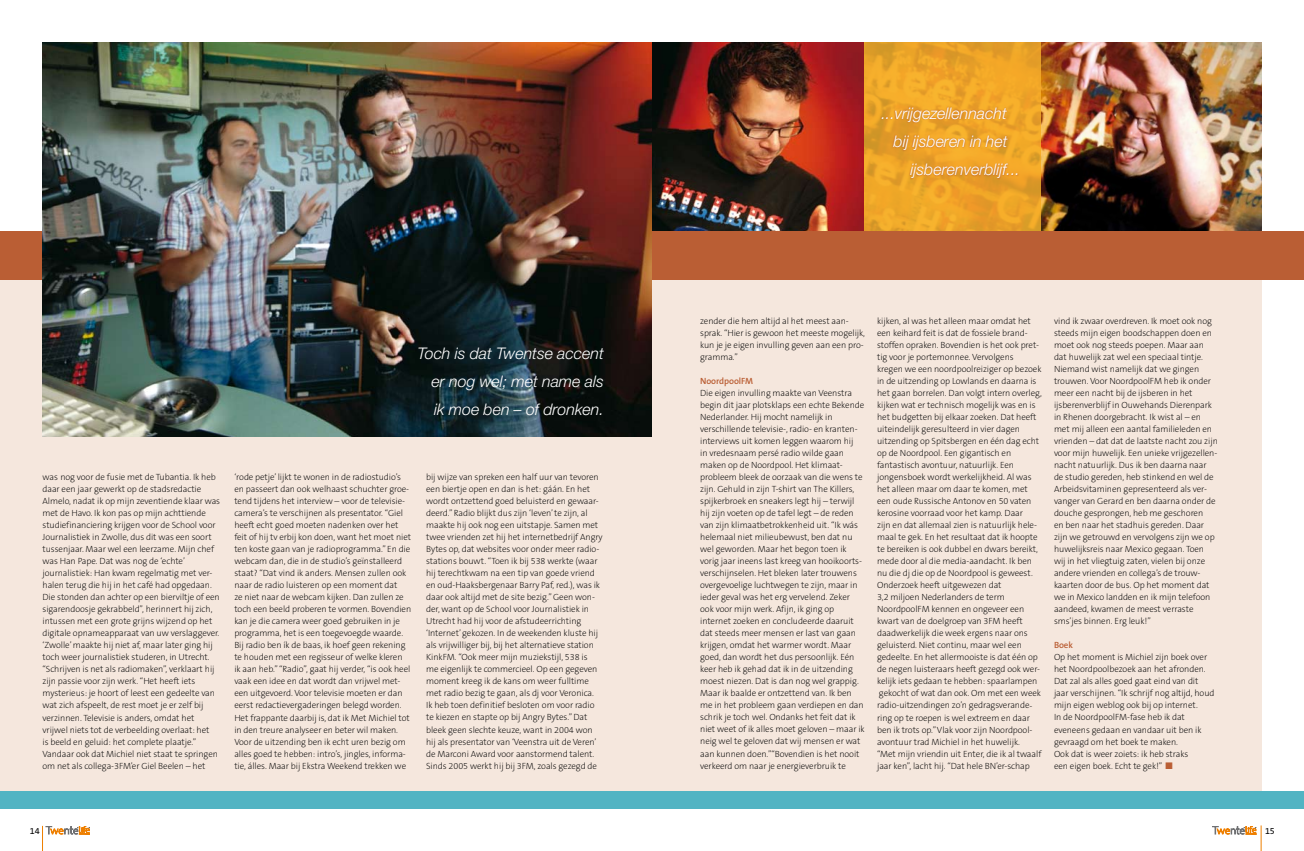
<style>
.page{position:relative;width:1304px;height:851px;background:#fff}
.page>*{position:absolute;margin:0;border:0;box-sizing:border-box;transform-origin:0 0}
.t1{font:italic 300 16px/28px "Helvetica Neue LT Std";color:#fff;text-align:justify}
.t2{font:200 9px/12px "The Sans B2";letter-spacing:-.01em;color:#000}
.t3{font:600 9px "The Sans B6";letter-spacing:-.01em;color:#ba5e34}
.t4{font:9px "The Sans B5 Plain";color:#000}
.s1{color:#ba5e34}
</style>
<div class="page">
<img style="left:652px;top:43px;width:609px;height:188px">
<svg style="left:864px;top:43px;width:177px;height:188px;background:#eca428"></svg>
<div style="left:652px;top:263px;width:609px;height:545px;background:#f5e7dd"></div>
<div style="left:0;top:263px;width:652px;height:545px;background:#f5e7dd"></div>
<div style="left:0;top:231px;width:1304px;height:49px;background:#ba5e34"></div>
<svg style="left:42px;top:825px;width:48px;height:25px"></svg>
<svg style="left:1212px;top:825px;width:50px;height:25px"></svg>
<img style="left:43px;top:43px;width:609px;height:394px">
<div style="left:0;top:791px;width:1304px;height:17px;background:#52b4c3"></div>
<svg style="left:880px;top:105px;width:140px;height:76px;background:#e89e29"></svg>
<h1 class="t1" style="left:432px;top:339px;width:174px;text-indent:-14px">Toch is dat Twentse accent er nog wel; met name als ik moe ben – of dronken.</h1>
<p class="t2" style="left:43px;top:471px;width:179px">was nog voor de fusie met de Tubantia. Ik heb daar een jaar gewerkt op de stadsredactie Almelo, nadat ik op mijn zeventiende klaar was met de Havo. Ik kon pas op mijn achttiende studiefinanciering krijgen voor de School voor Journalistiek in Zwolle, dus dit was een soort tussenjaar. Maar wel een leerzame. Mijn chef was Han Pape. Dat was nog de ‘echte’ journalistiek: Han kwam regelmatig met ver&shy;halen terug die hij in het café had opgedaan.<br>Die stonden dan achter op een bierviltje of een sigarendoosje gekrabbeld”, herinnert hij zich, intussen met een grote grijns wijzend op het digitale opnameapparaat van uw verslaggever. ‘Zwolle’maakte hij niet af, maar later ging hij toch weer journalistiek studeren, in Utrecht. “Schrijven is net als radiomaken”, verklaart hij zijn passie voor zijn werk. “Het heeft iets mysterieus: je hoort of leest een gedeelte van wat zich afspeelt, de rest moet je er zelf bij verzinnen. Televisie is anders, omdat het vrijwel niets tot de verbeelding overlaat: het<br>is beeld en geluid: het complete plaatje.” Vandaar ook dat Michiel niet staat te springen om net als collega-3FM’er Giel Beelen – het</p>
<p class="t2" style="left:234px;top:471px;width:178px">‘rode petje’ lijkt te wonen in de radiostudio’s en passeert dan ook welhaast schuchter groe&shy;tend tijdens het interview – voor de televisie&shy;camera’s te verschijnen als presentator. “Giel heeft echt goed moeten nadenken over het feit of hij tv erbij kon doen, want het moet niet ten koste gaan van je radioprogramma.”En die webcam dan, die in de studio’s geïnstalleerd staat? “Dat vind ik anders. Mensen zullen ook naar de radio luisteren op een moment dat<br>ze niet naar de webcam kijken. Dan zullen ze toch een beeld proberen te vormen. Bovendien kan je die camera weer goed gebruiken in je programma, het is een toegevoegde waarde.<br>Bij radio ben ík de baas, ik hoef geen rekening te houden met een regisseur of welke kleren<br>ik aan heb.”“Radio”, gaat hij verder, “is ook heel vaak een idee en dat wordt dan vrijwel met&shy;een uitgevoerd. Voor televisie moeten er dan eerst redactievergaderingen belegd worden.<br>Het frappante daarbij is, dat ik Met Michiel tot in den treure analyseer en beter wil maken.<br>Voor de uitzending ben ik echt uren bezig om alles goed te hebben: intro’s, jingles, informa&shy;tie, álles. Maar bij Ekstra Weekend trekken we</p>
<p class="t2" style="left:426px;top:471px;width:178px">bij wijze van spreken een half uur van tevoren een biertje open en dan is het: gáán. En het wordt ontzettend goed beluisterd en gewaar&shy;deerd.”Radio blijkt dus zijn ‘leven’te zijn, al maakte hij ook nog een uitstapje. Samen met twee vrienden zet hij het internetbedrijf Angry Bytes op, dat websites voor onder meer radio&shy;stations bouwt. “Toen ik bij 538 werkte (waar hij terechtkwam na een tip van goede vriend en oud-Haaksbergenaar Barry Paf, red.), was ik daar ook altijd met de site bezig.”Geen won&shy;der, want op de School voor Journalistiek in Utrecht had hij voor de afstudeerrichting ‘Internet’gekozen. In de weekenden kluste hij als vrijwilliger bij, bij het alternatieve station KinkFM. “Ook meer mijn muziekstijl, 538 is<br>me eigenlijk te commercieel. Op een gegeven moment kreeg ik de kans om weer fulltime met radio bezig te gaan, als dj voor Veronica.<br>Ik heb toen definitief besloten om voor radio te kiezen en stapte op bij Angry Bytes.”Dat bleek geen slechte keuze, want in 2004 won hij als presentator van ‘Veenstra uit de Veren’ de Marconi Award voor aanstormend talent.<br>Sinds 2005 werkt hij bij 3FM, zoals gezegd de</p>
<p class="t4" style="left:30px;top:826px;width:11px">14</p>
<h1 class="t1" style="left:881px;top:99px;width:127px">...vrijgezellennacht</h1>
<h1 class="t1" style="left:894px;top:127px;width:116px">bij ijsberen in het</h1>
<h1 class="t1" style="left:911px;top:155px;width:111px">ijsberenverblijf...</h1>
<p class="t2" style="left:700px;top:315px;width:166px">zender die hem altijd al het meest aan&shy;sprak. “Hier is gewoon het meeste mogelijk, kun je je eigen invulling geven aan een pro&shy;gramma.”</p>
<p class="t3" style="left:700px;top:376px;width:54px">NoordpoolFM</p>
<p class="t2" style="left:700px;top:387px;width:166px">Die eigen invulling maakte van Veenstra begin dit jaar plotsklaps een echte Bekende Nederlander. Hij mocht namelijk in verschillende televisie-, radio- en kranten&shy;interviews uit komen leggen waarom hij<br>in vredesnaam persé radio wilde gaan maken op de Noordpool. Het klimaat&shy;probleem bleek de oorzaak van die wens te zijn. Gehuld in zijn T-shirt van The Killers, spijkerbroek en sneakers legt hij – terwijl hij zijn voeten op de tafel legt – de reden van zijn klimaatbetrokkenheid uit. “Ik wás helemaal niet milieubewust, ben dat nu wel geworden. Maar het begon toen ik vorig jaar ineens last kreeg van hooikoorts&shy;verschijnselen. Het bleken later trouwens overgevoelige luchtwegen te zijn, maar in ieder geval was het erg vervelend. Zeker ook voor mijn werk. Afijn, ik ging op internet zoeken en concludeerde daaruit dat steeds meer mensen er last van gaan krijgen, omdat het warmer wordt. Maar goed, dan wordt het dus persoonlijk. Eén keer heb ik gehad dat ik in de uitzending moest niezen. Dat is dan nog wel grappig.<br>Maar ik baalde er ontzettend van. Ik ben me in het probleem gaan verdiepen en dan schrik je toch wel. Ondanks het feit dat ik niet weet of ik alles moet geloven – maar ik neig wel te geloven dat wij mensen er wat aan kunnen doen.”“Bovendien is het nooit verkeerd om naar je energieverbruik te</p>
<p class="t2" style="left:877px;top:315px;width:166px">kijken, al was het alleen maar omdat het een keihard feit is dat de fossiele brand&shy;stoffen opraken. Bovendien is het ook pret&shy;tig voor je portemonnee. Vervolgens<br>kregen we een noordpoolreiziger op bezoek in de uitzending op Lowlands en daarna is het gaan borrelen. Dan volgt intern overleg, kijken wat er technisch mogelijk was en is het budgetten bij elkaar zoeken. Dat heeft uiteindelijk geresulteerd in vier dagen uitzending op Spitsbergen en één dag echt op de Noordpool. Een gigantisch en fantastisch avontuur, natuurlijk. Een jongensboek wordt werkelijkheid. Al was het alleen maar om daar te komen, met een oude Russische Antonov en 50 vaten kerosine voorraad voor het kamp. Daar<br>zijn en dat allemaal zien is natuurlijk hele&shy;maal te gek. En het resultaat dat ik hoopte te bereiken is ook dubbel en dwars bereikt, mede door al die media-aandacht. Ik ben nu die dj die op de Noordpool is geweest.<br>Onderzoek heeft uitgewezen dat<br>3,2 miljoen Nederlanders de term NoordpoolFM kennen en ongeveer een kwart van de doelgroep van 3FM heeft daadwerkelijk die week ergens naar ons geluisterd. Niet continu, maar wel een gedeelte. En het allermooiste is dat één op de negen luisteraars heeft gezegd ook wer&shy;kelijk iets gedaan te hebben: spaarlampen gekocht of wat dan ook. Om met een week radio-uitzendingen zo’n gedragsverande&shy;ring op te roepen is wel extreem en daar ben ik trots op.”Vlak voor zijn Noordpool&shy;avontuur trad Michiel in het huwelijk.<br>“Met mijn vriendin uit Enter, die ik al twaalf jaar ken”, lacht hij. “Dat hele BN’er-schap</p>
<p class="t2" style="left:1054px;top:315px;width:165px">vind ik zwaar overdreven. Ik moet ook nog steeds mijn eigen boodschappen doen en moet ook nog steeds poepen. Maar aan dat huwelijk zat wel een speciaal tintje.<br>Niemand wist namelijk dat we gingen trouwen. Voor NoordpoolFM heb ik onder meer een nacht bij de ijsberen in het ijsberenverblijf in Ouwehands Dierenpark in Rhenen doorgebracht. Ik wist al – en met mij alleen een aantal familieleden en vrienden – dat dat de laatste nacht zou zijn voor mijn huwelijk. Een unieke vrijgezellen&shy;nacht natuurlijk. Dus ik ben daarna naar de studio gereden, heb stinkend en wel de Arbeidsvitaminen gepresenteerd als ver&shy;vanger van Gerard en ben daarna onder de douche gesprongen, heb me geschoren<br>en ben naar het stadhuis gereden. Daar zijn we getrouwd en vervolgens zijn we op huwelijksreis naar Mexico gegaan. Toen wij in het vliegtuig zaten, vielen bij onze andere vrienden en collega’s de trouw&shy;kaarten door de bus. Op het moment dat we in Mexico landden en ik mijn telefoon aandeed, kwamen de meest verraste sms’jes binnen. Erg leuk!”</p>
<p class="t3" style="left:1054px;top:640px;width:21px">Boek</p>
<p class="t2" style="left:1054px;top:651px;width:162px">Op het moment is Michiel zijn boek over het Noordpoolbezoek aan het afronden.<br>Dat zal als alles goed gaat eind van dit jaar verschijnen. “Ik schrijf nog altijd, houd mijn eigen weblog ook bij op internet.<br>In de NoordpoolFM-fase heb ik dat eveneens gedaan en vandaar uit ben ik gevraagd om het boek te maken.<br>Ook dat is weer zoiets: ik heb straks<br>een eigen boek. Echt te gek!” <span class="s1">■</span></p>
<p class="t4" style="left:1265px;top:826px;width:11px">15</p>
</div>
